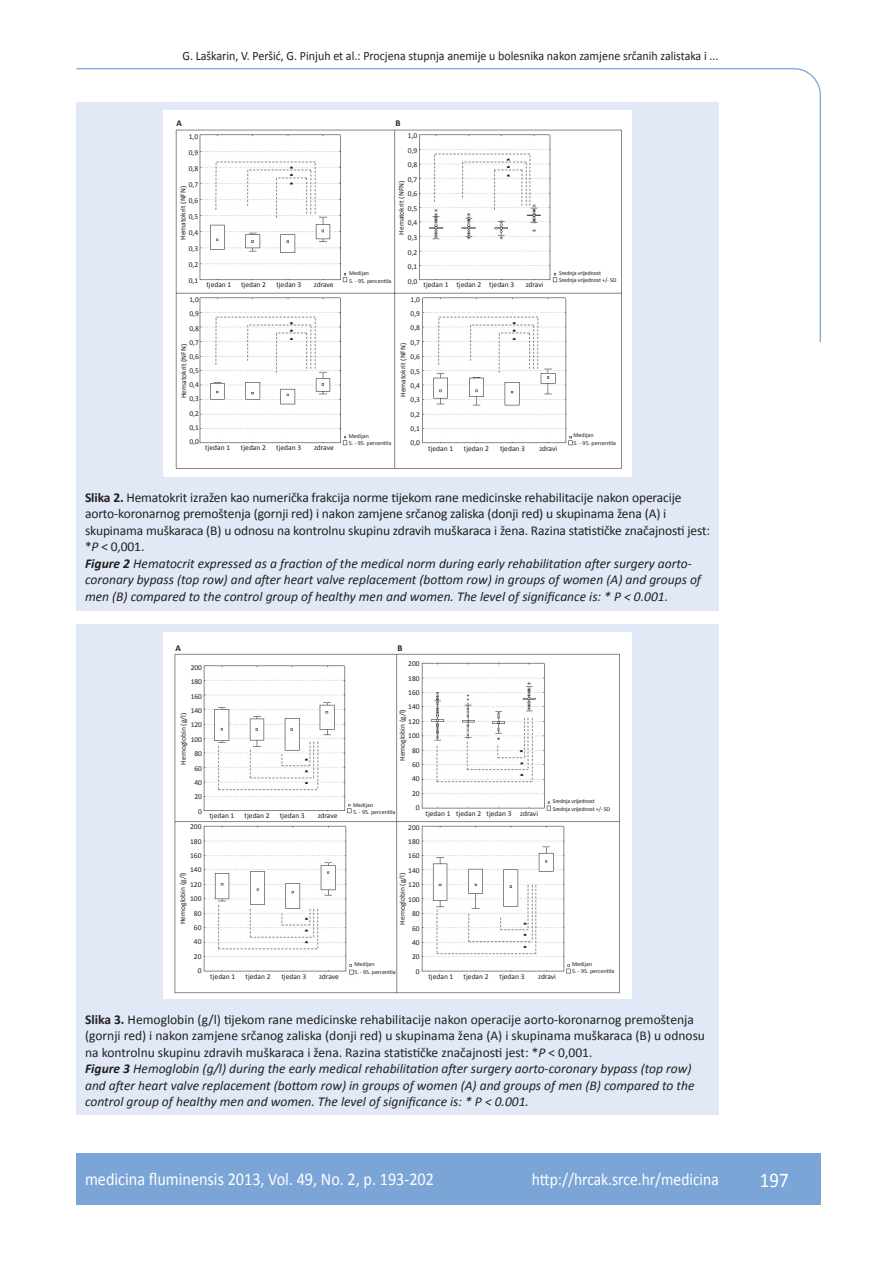
<style>
.page{position:relative;width:889px;height:1268px;background:#fff}
.page>*{position:absolute;margin:0;border:0;box-sizing:border-box;transform-origin:0 0}
.t1{font:21px "Calibri";color:#fff;scale:.9 1}
.t2{font:18px "Calibri";color:#fff;scale:.9 1}
.t3{font:17.25px "Calibri";color:#fff;scale:.9 1}
.t4{font:13.5px/16.5px "Calibri";letter-spacing:-.01em;color:#231f20}
.t5{font:12.75px "Calibri";color:#231f20;scale:.94 1}
.t6{font:700 9px "Calibri";color:#231f20}
.t7{font:7.5px/14.4px "Calibri";color:#231f20;text-align:justify}
.t8{font:6px/7.5px "Calibri";letter-spacing:-.01em;color:#231f20}
.s1{font-weight:700}
.s2{font-style:italic}
.s3{font-weight:700;font-style:italic}
</style>
<div class="page">
<svg style="left:76px;top:68px;width:745px;height:275px"></svg>
<div style="left:77px;top:1152px;width:744px;height:51px;background:#7ca5d7"></div>
<div style="left:77px;top:102px;width:642px;height:508px;background:#e1e9f6"></div>
<img style="left:164px;top:111px;width:467px;height:364px">
<div style="left:77px;top:624px;width:642px;height:490px;background:#e1e9f6"></div>
<img style="left:164px;top:632px;width:467px;height:366px">
<p class="t5" style="left:182px;top:47px;width:572px">G. Laškarin, V. Peršić, G. Pinjuh et al.: Procjena stupnja anemije u bolesnika nakon zamjene srčanih zalistaka i ...</p>
<p class="t6" style="left:176px;top:118px;width:7px">A</p>
<p class="t6" style="left:395px;top:118px;width:7px">B</p>
<p class="t7" style="left:189px;top:128px;width:11px;line-height:16px">1,0<br>0,9<br>0,8<br>0,7<br>0,6<br>0,5<br>0,4<br>0,3<br>0,2<br>0,1</p>
<p class="t7" style="left:408px;top:128px;width:11px">1,0<br>0,9<br>0,8<br>0,7<br>0,6<br>0,5<br>0,4<br>0,3<br>0,2<br>0,1<br>0,0</p>
<p class="t7" style="left:189px;top:292px;width:11px">1,0<br>0,9<br>0,8<br>0,7<br>0,6<br>0,5<br>0,4<br>0,3<br>0,2<br>0,1<br>0,0</p>
<p class="t7" style="left:410px;top:292px;width:11px">1,0<br>0,9<br>0,8<br>0,7<br>0,6<br>0,5<br>0,4<br>0,3<br>0,2<br>0,1<br>0,0</p>
<p class="t7" style="left:175px;top:240px;width:55px;rotate:-90deg">Hematokrit (NFN)</p>
<p class="t7" style="left:394px;top:235px;width:55px;rotate:-90deg">Hematokrit (NFN)</p>
<p class="t8" style="left:349px;top:269px;width:22px">Medijan</p>
<p class="t8" style="left:349px;top:277px;width:44px">5. - 95. percentila</p>
<p class="t8" style="left:559px;top:269px;width:59px">Srednja vrijednost<br>Srednja vrijednost +/- SD</p>
<p class="t7" style="left:206px;top:277px;width:27px">tjedan 1</p>
<p class="t7" style="left:241px;top:277px;width:27px">tjedan 2</p>
<p class="t7" style="left:276px;top:277px;width:27px">tjedan 3</p>
<p class="t7" style="left:314px;top:277px;width:21px">zdrave</p>
<p class="t7" style="left:423px;top:277px;width:92px">tjedan 1 tjedan 2 tjedan 3</p>
<p class="t7" style="left:526px;top:277px;width:19px">zdravi</p>
<p class="t7" style="left:176px;top:398px;width:55px;rotate:-90deg">Hematokrit (NFN)</p>
<p class="t7" style="left:395px;top:397px;width:55px;rotate:-90deg">Hematokrit (NFN)</p>
<p class="t8" style="left:573px;top:431px;width:22px">Medijan</p>
<p class="t8" style="left:573px;top:439px;width:44px">5. - 95. percentila</p>
<p class="t8" style="left:349px;top:432px;width:22px">Medijan</p>
<p class="t8" style="left:349px;top:439px;width:44px">5. - 95. percentila</p>
<p class="t7" style="left:205px;top:440px;width:27px">tjedan 1</p>
<p class="t7" style="left:241px;top:440px;width:27px">tjedan 2</p>
<p class="t7" style="left:276px;top:440px;width:27px">tjedan 3</p>
<p class="t7" style="left:314px;top:440px;width:21px">zdrave</p>
<p class="t7" style="left:428px;top:441px;width:27px">tjedan 1</p>
<p class="t7" style="left:464px;top:441px;width:27px">tjedan 2</p>
<p class="t7" style="left:500px;top:441px;width:27px">tjedan 3</p>
<p class="t7" style="left:539px;top:441px;width:19px">zdravi</p>
<p class="t4" style="left:85px;top:488px;width:626px"><span class="s1">Slika 2.</span> Hematokrit izražen kao numerička frakcija norme tijekom rane medicinske rehabilitacije nakon operacije aorto-koronarnog premoštenja (gornji red) i nakon zamjene srčanog zaliska (donji red) u skupinama žena (A) i skupinama muškaraca (B) u odnosu na kontrolnu skupinu zdravih muškaraca i žena. Razina statističke značajnosti jest: *<span class="s2">P</span> &lt; 0,001.<br><span class="s3">Figure 2</span> <span class="s2">Hematocrit expressed as a fraction of the medical norm during early rehabilitation after surgery aorto&shy;coronary bypass (top row) and after heart valve replacement (bottom row) in groups of women (A) and groups of men (B) compared to the control group of healthy men and women. The level of significance is: * P &lt; 0.001.</span></p>
<p class="t6" style="left:175px;top:642px;width:7px">A</p>
<p class="t6" style="left:397px;top:642px;width:7px">B</p>
<p class="t7" style="left:191px;top:659px;width:13px;text-align:right">200<br>180<br>160<br>140<br>120<br>100<br>80<br>60<br>40<br>20<br>0</p>
<p class="t7" style="left:176px;top:764px;width:53px;rotate:-90deg">Hemoglobin (g/l)</p>
<p class="t7" style="left:209px;top:807px;width:27px">tjedan 1</p>
<p class="t7" style="left:245px;top:807px;width:27px">tjedan 2</p>
<p class="t7" style="left:280px;top:807px;width:27px">tjedan 3</p>
<p class="t7" style="left:318px;top:807px;width:21px">zdrave</p>
<p class="t7" style="left:408px;top:656px;width:13px;text-align:right">200<br>180<br>160<br>140<br>120<br>100<br>80<br>60<br>40<br>20<br>0</p>
<p class="t7" style="left:395px;top:761px;width:53px;rotate:-90deg">Hemoglobin (g/l)</p>
<p class="t8" style="left:353px;top:800px;width:22px">Medijan</p>
<p class="t8" style="left:353px;top:807px;width:44px">5. - 95. percentila</p>
<p class="t7" style="left:425px;top:805px;width:114px">tjedan 1 tjedan 2 tjedan 3 zdravi</p>
<p class="t8" style="left:553px;top:797px;width:59px">Srednja vrijednost<br>Srednja vrijednost +/- SD</p>
<p class="t7" style="left:190px;top:819px;width:13px;text-align:right">200<br>180<br>160<br>140<br>120<br>100<br>80<br>60<br>40<br>20<br>0</p>
<p class="t7" style="left:175px;top:924px;width:53px;rotate:-90deg">Hemoglobin (g/l)</p>
<p class="t7" style="left:210px;top:968px;width:27px">tjedan 1</p>
<p class="t7" style="left:245px;top:968px;width:27px">tjedan 2</p>
<p class="t7" style="left:281px;top:968px;width:27px">tjedan 3</p>
<p class="t7" style="left:319px;top:968px;width:21px">zdrave</p>
<p class="t7" style="left:408px;top:819px;width:13px;text-align:right">200<br>180<br>160<br>140<br>120<br>100<br>80<br>60<br>40<br>20<br>0</p>
<p class="t7" style="left:395px;top:924px;width:53px;rotate:-90deg">Hemoglobin (g/l)</p>
<p class="t8" style="left:354px;top:960px;width:22px">Medijan</p>
<p class="t8" style="left:354px;top:967px;width:43px">5. - 95. percentila</p>
<p class="t7" style="left:428px;top:968px;width:27px">tjedan 1</p>
<p class="t7" style="left:463px;top:968px;width:27px">tjedan 2</p>
<p class="t7" style="left:499px;top:968px;width:27px">tjedan 3</p>
<p class="t7" style="left:538px;top:968px;width:19px">zdravi</p>
<p class="t8" style="left:572px;top:959px;width:22px">Medijan</p>
<p class="t8" style="left:572px;top:967px;width:44px">5. - 95. percentila</p>
<p class="t4" style="left:85px;top:1010px;width:621px"><span class="s1">Slika 3.</span> Hemoglobin (g/l) tijekom rane medicinske rehabilitacije nakon operacije aorto-koronarnog premoštenja (gornji red) i nakon zamjene srčanog zaliska (donji red) u skupinama žena (A) i skupinama muškaraca (B) u odnosu na kontrolnu skupinu zdravih muškaraca i žena. Razina statističke značajnosti jest: *<span class="s2">P</span> &lt; 0,001.<br><span class="s3">Figure 3</span> <span class="s2">Hemoglobin (g/l) during the early medical rehabilitation after surgery aorto-coronary bypass (top row) and after heart valve replacement (bottom row) in groups of women (A) and groups of men (B) compared to the control group of healthy men and women. The level of significance is: * P &lt; 0.001.</span></p>
<h2 class="t2" style="left:85px;top:1167px;width:389px">medicina fluminensis 2013, Vol. 49, No. 2, p. 193-202</h2>
<p class="t3" style="left:532px;top:1168px;width:209px">http://hrcak.srce.hr/medicina</p>
<h1 class="t1" style="left:760px;top:1166px;width:33px">197</h1>
</div>
